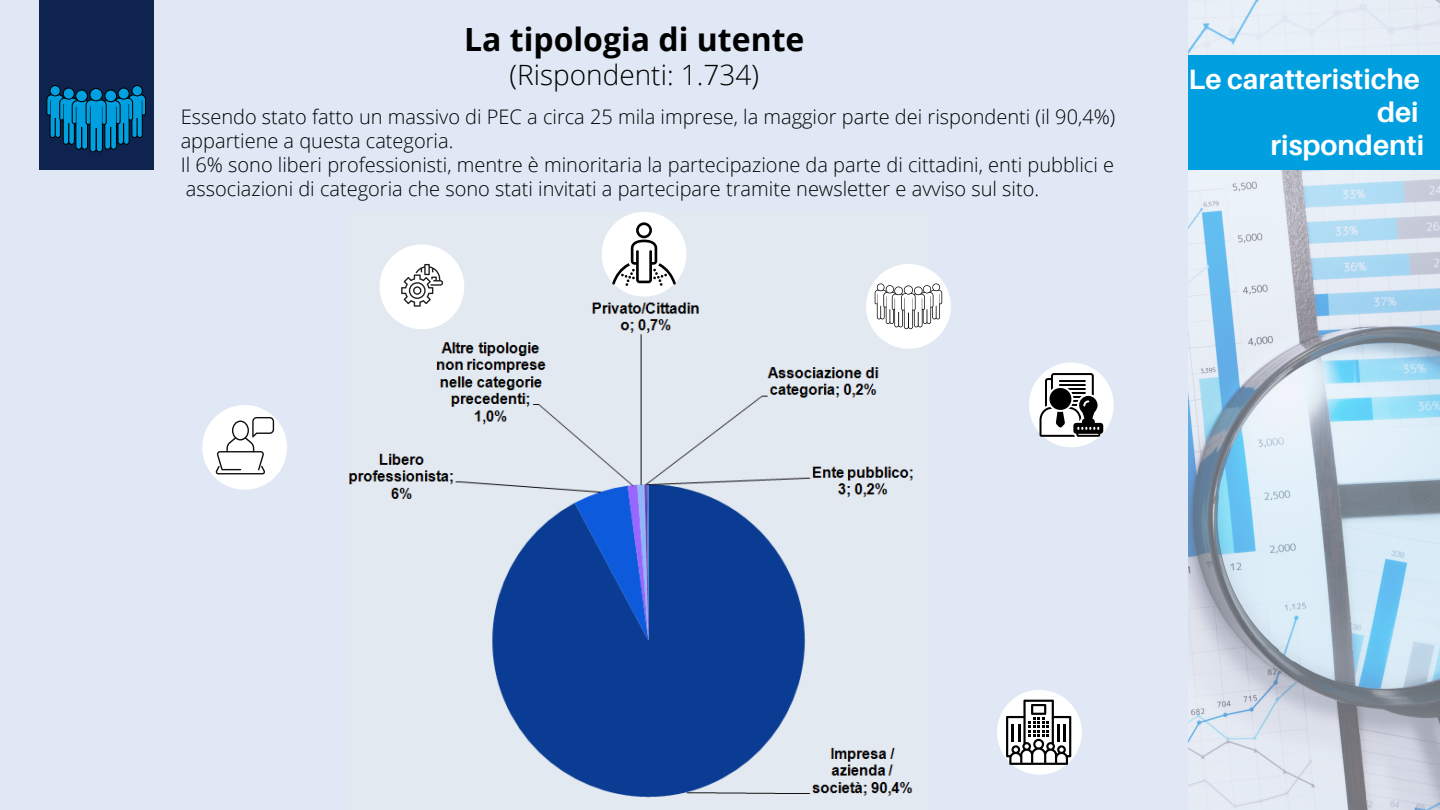
<style>
.page{position:relative;width:1440px;height:810px;background:#dfe8f4}
.page>*{position:absolute;margin:0;border:0;box-sizing:border-box;transform-origin:0 0}
.t1{font:700 32px "Open Sans";color:#000}
.t2{font:700 28px/33px "Aileron";color:#fff;text-align:right}
.t3{font:300 28px "Open Sans";color:#000}
.t4{font:300 20px/24px "Open Sans";color:#000}
</style>
<div class="page">
<img style="left:1189px;top:0;width:251px;height:810px">
<div style="left:1189px;top:55px;width:251px;height:115px;background:#009fdf"></div>
<div style="left:39px;top:0;width:115px;height:170px;background:#0e244f"></div>
<svg style="left:46px;top:85px;width:100px;height:67px"></svg>
<img style="left:348px;top:250px;width:565px;height:548px">
<svg style="left:380px;top:244px;width:84px;height:85px"></svg>
<svg style="left:866px;top:264px;width:85px;height:85px"></svg>
<svg style="left:602px;top:212px;width:84px;height:85px"></svg>
<svg style="left:202px;top:405px;width:85px;height:85px"></svg>
<svg style="left:997px;top:690px;width:85px;height:85px"></svg>
<svg style="left:1029px;top:363px;width:85px;height:84px"></svg>
<h1 class="t1" style="left:464px;top:17px;width:342px">La tipologia di utente</h1>
<h2 class="t3" style="left:510px;top:55px;width:251px">(Rispondenti: 1.734)</h2>
<p class="t4" style="left:181px;top:105px;width:936px">Essendo stato fatto un massivo di PEC a circa 25 mila imprese, la maggior parte dei rispondenti (il 90,4%) appartiene a questa categoria.<br>Il 6% sono liberi professionisti, mentre è minoritaria la partecipazione da parte di cittadini, enti pubblici e associazioni di categoria che sono stati invitati a partecipare tramite newsletter e avviso sul sito.</p>
<h2 class="t2" style="left:1189px;top:62px;width:237px">Le caratteristiche dei<br>rispondenti</h2>
</div>
